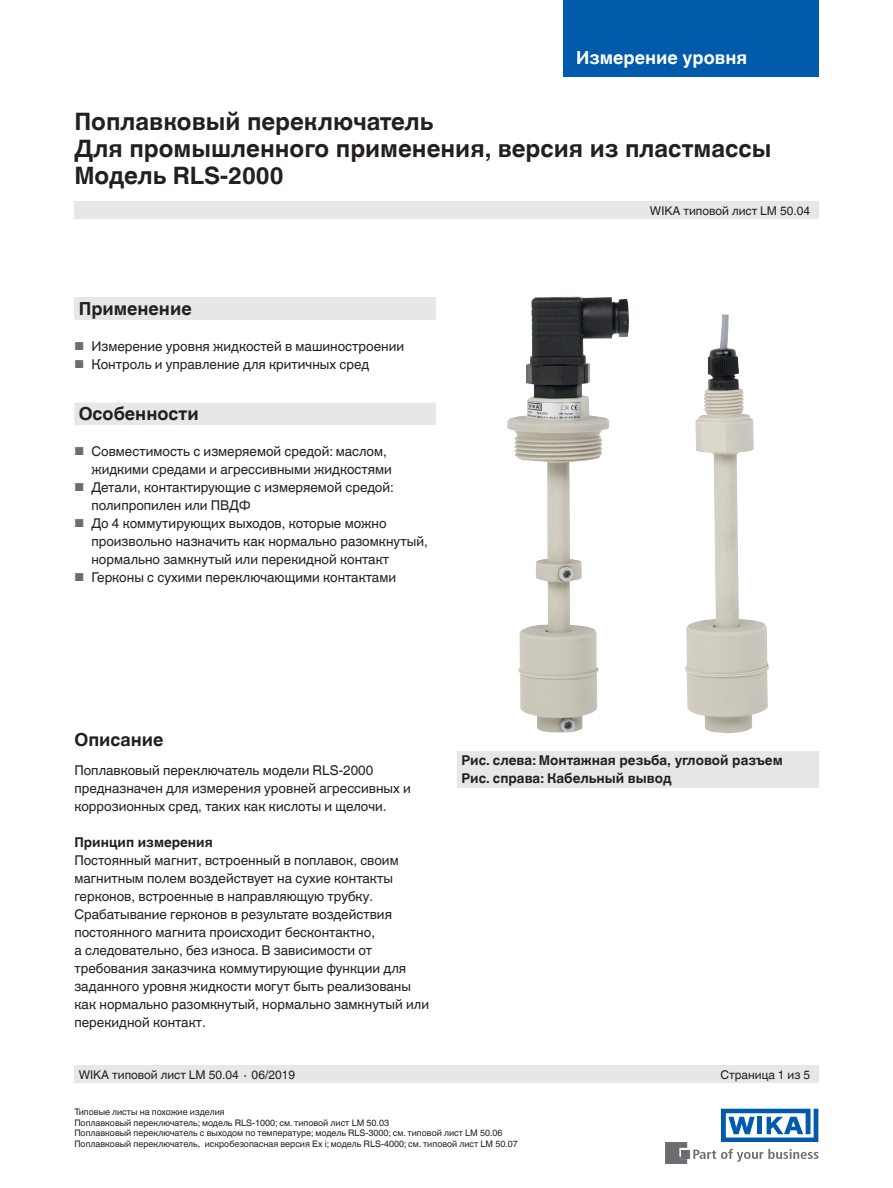
<style>
.page{position:relative;width:893px;height:1188px;background:#fff}
.page>*{position:absolute;margin:0;border:0;box-sizing:border-box;transform-origin:0 0}
.t1{font:700 24px/27px "Helvetica World";color:#231f20}
.t2{font:700 18px "Helvetica World";color:#231f20}
.t3{font:700 18px "Helvetica World";color:#fff}
.t4{font:13.5px/18px "Helvetica World";color:#231f20}
.t5{font:700 13.5px/18px "Helvetica World";color:#231f20}
.t6{font:12px "Helvetica World";color:#231f20}
.t7{font:9px/10.5px "Helvetica World";color:#231f20}
.s1{font-size:11.55px;color:#6c6d70}
</style>
<div class="page">
<div style="left:74px;top:297px;width:362px;height:22px;background:#e6e7e9"></div>
<div style="left:74px;top:202px;width:745px;height:17px;background:#e6e7e9"></div>
<div style="left:74px;top:1066px;width:745px;height:17px;background:#e6e7e9"></div>
<svg style="left:693px;top:1149px;width:126px;height:13px"></svg>
<div style="left:682px;top:1150px;width:8px;height:8px;background:#6c6d70"></div>
<svg style="left:665px;top:1142px;width:22px;height:22px"></svg>
<svg style="left:721px;top:1109px;width:97px;height:33px"></svg>
<div style="left:563px;top:0;width:256px;height:77px;background:#015aaa"></div>
<div style="left:457px;top:751px;width:362px;height:36px;background:#e6e7e9"></div>
<div style="left:74px;top:298px;width:362px;height:22px;background:#e6e7e9"></div>
<div style="left:74px;top:403px;width:362px;height:22px;background:#e6e7e9"></div>
<img style="left:507px;top:297px;width:122px;height:436px">
<img style="left:685px;top:315px;width:84px;height:419px">
<h2 class="t3" style="left:576px;top:47px;width:173px">Измерение уровня</h2>
<h1 class="t1" style="left:74px;top:108px;width:699px">Поплавковый переключатель<br>Для промышленного применения, версия из пластмассы<br>Модель RLS-2000</h1>
<h2 class="t2" style="left:79px;top:298px;width:114px">Применение</h2>
<p class="t4" style="left:74px;top:337px;width:331px"><span class="s1">■</span> Измерение уровня жидкостей в машиностроении</p>
<p class="t4" style="left:74px;top:355px;width:296px"><span class="s1">■</span> Контроль и управление для критичных сред</p>
<h2 class="t2" style="left:79px;top:403px;width:122px">Особенности</h2>
<p class="t4" style="left:91px;top:442px;width:302px;text-indent:-17px"><span class="s1">■</span> Совместимость с измеряемой средой: маслом, жидкими средами и агрессивными жидкостями</p>
<p class="t4" style="left:91px;top:478px;width:304px;text-indent:-17px"><span class="s1">■</span> Детали, контактирующие с измеряемой средой: полипропилен или ПВДФ</p>
<p class="t4" style="left:91px;top:514px;width:338px;text-indent:-17px"><span class="s1">■</span> До 4 коммутирующих выходов, которые можно произвольно назначить как нормально разомкнутый, нормально замкнутый или перекидной контакт</p>
<p class="t4" style="left:74px;top:568px;width:323px"><span class="s1">■</span> Герконы с сухими переключающими контактами</p>
<p class="t6" style="left:650px;top:204px;width:162px">WIKA типовой лист LM 50.04</p>
<h2 class="t2" style="left:74px;top:729px;width:91px">Описание</h2>
<p class="t4" style="left:74px;top:761px;width:338px">Поплавковый переключатель модели RLS-2000 предназначен для измерения уровней агрессивных и коррозионных сред, таких как кислоты и щелочи.</p>
<p class="t5" style="left:74px;top:833px;width:140px">Принцип измерения</p>
<p class="t4" style="left:74px;top:851px;width:356px">Постоянный магнит, встроенный в поплавок, своим магнитным полем воздействует на сухие контакты герконов, встроенные в направляющую трубку.<br>Срабатывание герконов в результате воздействия постоянного магнита происходит бесконтактно,<br>а следовательно, без износа. В зависимости от требования заказчика коммутирующие функции для заданного уровня жидкости могут быть реализованы как нормально разомкнутый, нормально замкнутый или перекидной контакт.</p>
<p class="t5" style="left:461px;top:751px;width:323px">Рис. слева: Монтажная резьба, угловой разъем<br>Рис. справа: Кабельный вывод</p>
<p class="t6" style="left:79px;top:1068px;width:218px">WIKA типовой лист LM 50.04 ∙ 06/2019</p>
<p class="t6" style="left:720px;top:1068px;width:91px">Страница 1 из 5</p>
<p class="t7" style="left:74px;top:1107px;width:445px">Типовые листы на похожие изделия<br>Поплавковый переключатель; модель RLS-1000; см. типовой лист LM 50.03<br>Поплавковый переключатель с выходом по температуре; модель RLS-3000; см. типовой лист LM 50.06<br>Поплавковый переключатель, искробезопасная версия Ex i; модель RLS-4000; см. типовой лист LM 50.07</p>
</div>
